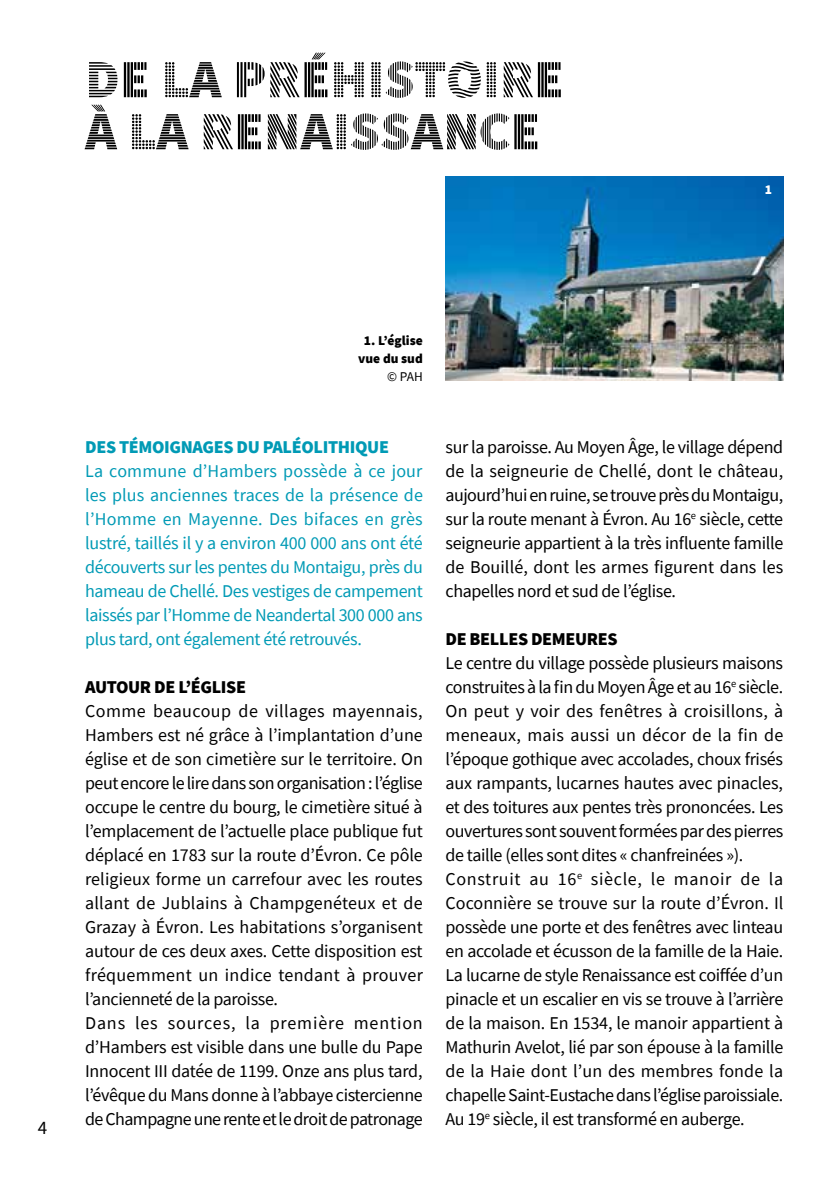
<style>
.page{position:relative;width:840px;height:1191px;background:#fff}
.page>*{position:absolute;margin:0;border:0;box-sizing:border-box;transform-origin:0 0}
.t1{font:900 54px/52px "Source Sans Pro DISPLAYV2";color:#000}
.t2{font:19px "Source Sans Pro";color:#000}
.t3{font:18px/24px "Source Sans Pro";letter-spacing:-.015em;color:#000}
.t4{font:18px/24px "Source Sans Pro";letter-spacing:-.02em;color:#009ab5;text-align:justify}
.t5{font:900 18px "Source Sans Pro";letter-spacing:-.02em;color:#000}
.t6{font:900 18px "Source Sans Pro";letter-spacing:-.02em;color:#009ab5}
.t7{font:900 13.4px/18px "Source Sans Pro";color:#000;text-align:center}
.t8{font:13.4px "Source Sans Pro";color:#000}
.t9{font:900 13.4px "Source Sans Pro";color:#fff}
</style>
<div class="page">
<img style="left:445px;top:176px;width:337px;height:205px">
<h1 class="t1" style="left:85px;top:55px;width:480px">DE LA PRÉHISTOIRE<br>À LA RENAISSANCE</h1>
<p class="t9" style="left:764px;top:180px;width:9px">1</p>
<p class="t2" style="left:38px;top:1116px;width:11px">4</p>
<p class="t7" style="left:358px;top:331px;width:66px">1. L’église vue du sud</p>
<p class="t8" style="left:387px;top:368px;width:37px">© PAH</p>
<p class="t6" style="left:85px;top:434px;width:305px">DES TÉMOIGNAGES DU PALÉOLITHIQUE</p>
<p class="t4" style="left:85px;top:459px;width:339px">La commune d’Hambers possède à ce jour les plus anciennes traces de la présence de l’Homme en Mayenne. Des bifaces en grès lustré, taillés il y a environ 400 000 ans ont été découverts sur les pentes du Montaigu, près du hameau de Chellé. Des vestiges de campement laissés par l’Homme de Neandertal 300 000 ans plus tard, ont également été retrouvés.</p>
<p class="t5" style="left:85px;top:674px;width:162px">AUTOUR DE L’ÉGLISE</p>
<p class="t3" style="left:85px;top:699px;width:339px">Comme beaucoup de villages mayennais, Hambers est né grâce à l’implantation d’une église et de son cimetière sur le territoire. On peut encore le lire dans son organisation: l’église occupe le centre du bourg, le cimetière situé à l’emplacement de l’actuelle place publique fut déplacé en 1783 sur la route d’Évron. Ce pôle religieux forme un carrefour avec les routes allant de Jublains à Champgenéteux et de Grazay à Évron. Les habitations s’organisent autour de ces deux axes. Cette disposition est fréquemment un indice tendant à prouver l’ancienneté de la paroisse.<br>Dans les sources, la première mention d’Hambers est visible dans une bulle du Pape Innocent III datée de 1199. Onze ans plus tard, l’évêque du Mans donne à l’abbaye cistercienne de Champagne une rente et le droit de patronage</p>
<p class="t3" style="left:445px;top:434px;width:339px;text-align:justify">sur la paroisse. Au Moyen Âge, le village dépend de la seigneurie de Chellé, dont le château, aujourd’hui en ruine, se trouve près du Montaigu, sur la route menant à Évron. Au 16<sup>e</sup> siècle, cette seigneurie appartient à la très influente famille de Bouillé, dont les armes figurent dans les chapelles nord et sud de l’église.</p>
<p class="t5" style="left:445px;top:626px;width:174px">DE BELLES DEMEURES</p>
<p class="t3" style="left:445px;top:651px;width:339px">Le centre du village possède plusieurs maisons construites à la fin du Moyen Âge et au 16<sup>e</sup> siècle.<br>On peut y voir des fenêtres à croisillons, à meneaux, mais aussi un décor de la fin de l’époque gothique avec accolades, choux frisés aux rampants, lucarnes hautes avec pinacles, et des toitures aux pentes très prononcées. Les ouvertures sont souvent formées par des pierres de taille (elles sont dites « chanfreinées »).<br>Construit au 16<sup>e</sup> siècle, le manoir de la Coconnière se trouve sur la route d’Évron. Il possède une porte et des fenêtres avec linteau en accolade et écusson de la famille de la Haie.<br>La lucarne de style Renaissance est coiffée d’un pinacle et un escalier en vis se trouve à l’arrière de la maison. En 1534, le manoir appartient à Mathurin Avelot, lié par son épouse à la famille de la Haie dont l’un des membres fonde la chapelle Saint-Eustache dans l’église paroissiale.<br>Au 19<sup>e</sup> siècle, il est transformé en auberge.</p>
</div>
